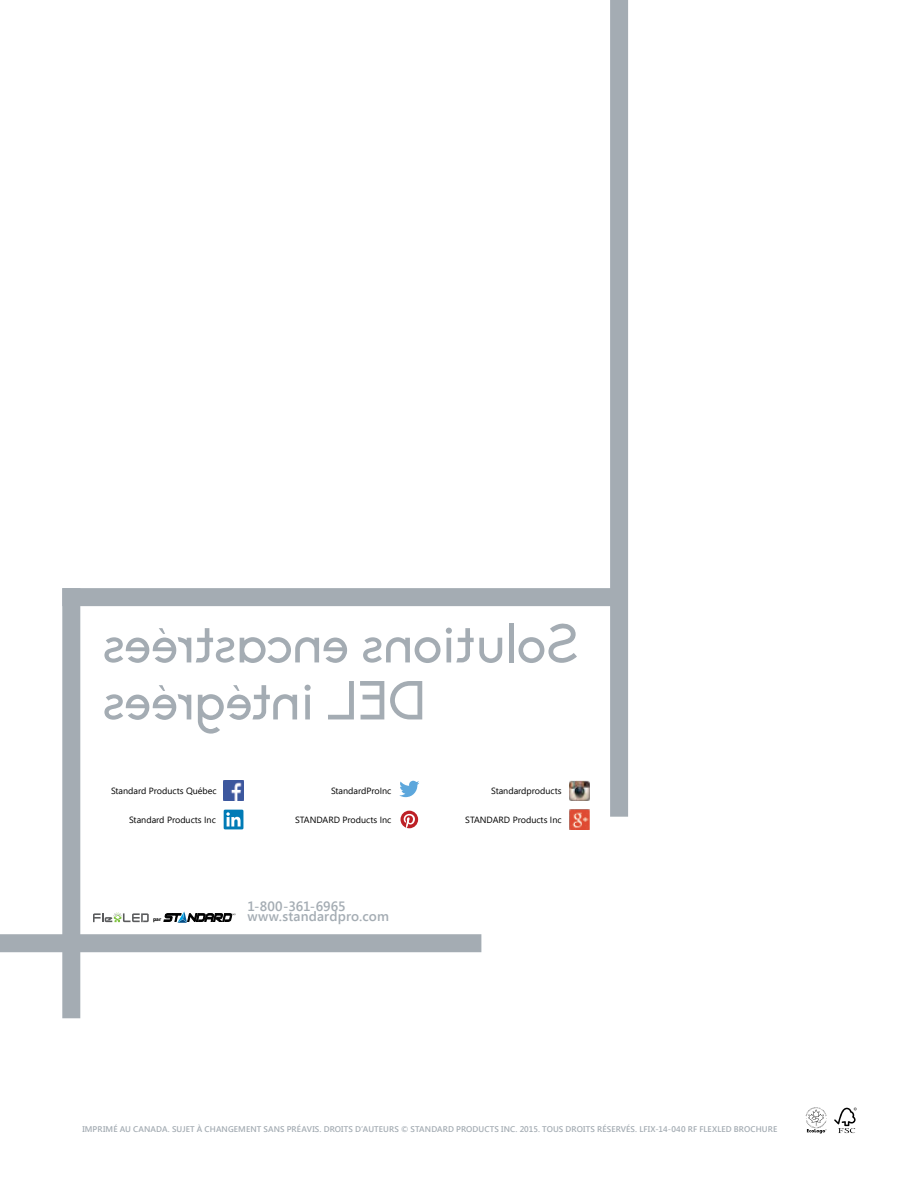
<style>
.page{position:relative;width:918px;height:1188px;background:#fff}
.page>*{position:absolute;margin:0;border:0;box-sizing:border-box;transform-origin:0 0}
.t1{font:600 13.5px/10.5px "Segoe UI";letter-spacing:.01em;color:#a4acb3}
.t2{font:9px "Segoe UI";color:#000}
.t3{font:600 8.25px "Segoe UI";letter-spacing:.01em;color:#a4acb3}
.t4{font:700 5.25px "Segoe UI";color:#000}
</style>
<div class="page">
<svg style="left:806px;top:1107px;width:21px;height:26px"></svg>
<svg style="left:834px;top:1108px;width:23px;height:25px"></svg>
<div style="left:610px;top:0;width:18px;height:817px;background:#a4acb3"></div>
<div style="left:62px;top:588px;width:18px;height:430px;background:#a4acb3"></div>
<div style="left:62px;top:588px;width:565px;height:18px;background:#a4acb3"></div>
<div style="left:0;top:934px;width:481px;height:18px;background:#a4acb3"></div>
<svg style="left:164px;top:912px;width:72px;height:11px"></svg>
<svg style="left:93px;top:912px;width:56px;height:10px"></svg>
<img style="left:224px;top:781px;width:20px;height:20px">
<div style="left:224px;top:810px;width:19px;height:19px;background:#007bb6"></div>
<svg style="left:226px;top:812px;width:15px;height:15px"></svg>
<svg style="left:399px;top:781px;width:20px;height:16px"></svg>
<svg style="left:399px;top:810px;width:20px;height:19px"></svg>
<svg style="left:401px;top:811px;width:17px;height:17px"></svg>
<img style="left:569px;top:781px;width:20px;height:20px">
<img style="left:569px;top:809px;width:21px;height:20px">
<p class="t2" style="left:111px;top:782px;width:107px">Standard Products Québec</p>
<p class="t2" style="left:129px;top:811px;width:88px">Standard Products Inc</p>
<p class="t2" style="left:331px;top:782px;width:62px">StandardProInc</p>
<p class="t2" style="left:295px;top:811px;width:98px">STANDARD Products Inc</p>
<p class="t4" style="left:153px;top:916px;width:10px">par</p>
<h1 class="t1" style="left:247px;top:900px;width:143px">1-800-361-6965 www.standardpro.com</h1>
<p class="t2" style="left:491px;top:782px;width:72px">Standardproducts</p>
<p class="t2" style="left:465px;top:811px;width:98px">STANDARD Products Inc</p>
<p class="t3" style="left:82px;top:1124px;width:696px">IMPRIMÉ AU CANADA. SUJET À CHANGEMENT SANS PRÉAVIS. DROITS D’AUTEURS © STANDARD PRODUCTS INC. 2015. TOUS DROITS RÉSERVÉS. LFIX-14-040 RF FLEXLED BROCHURE</p>
</div>
